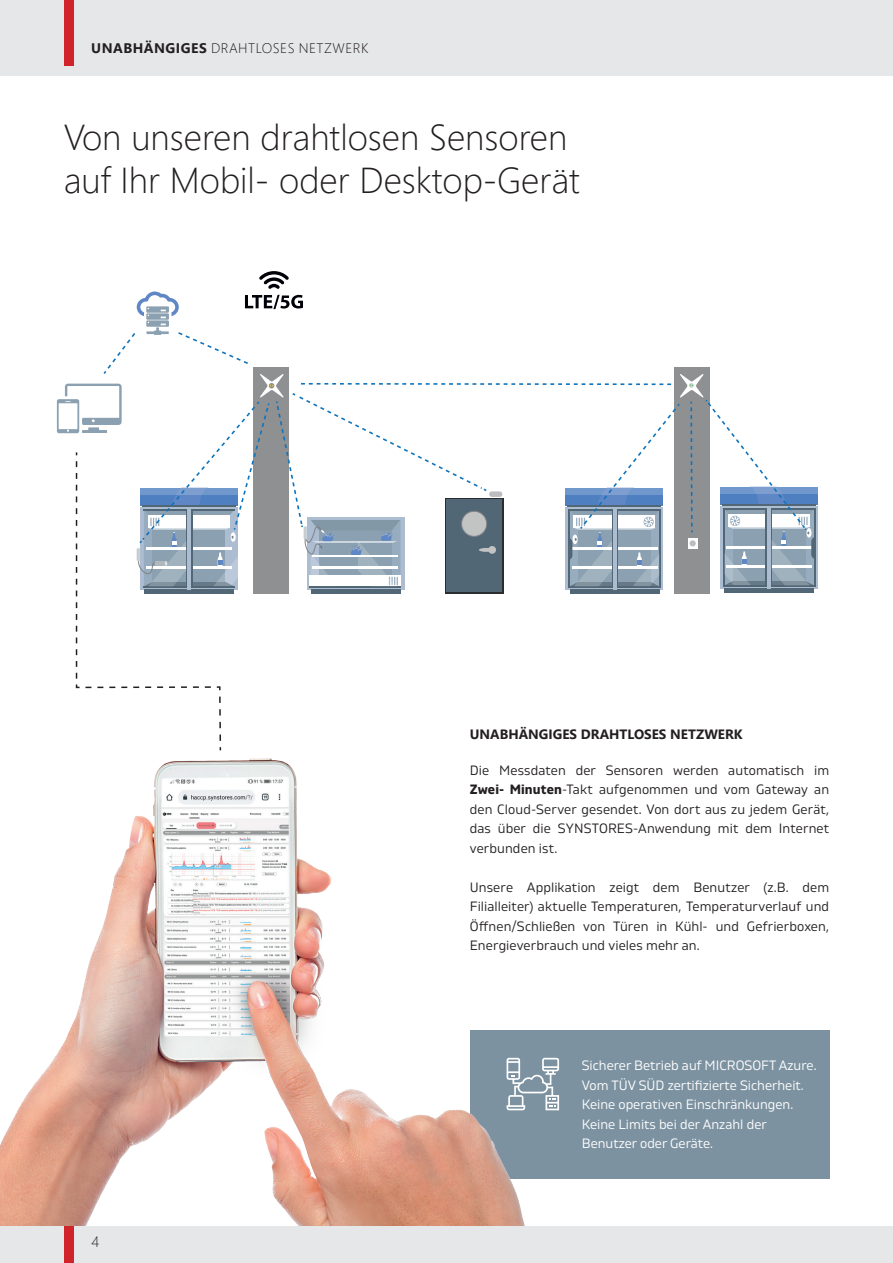
<style>
.page{position:relative;width:893px;height:1263px;background:#fff}
.page>*{position:absolute;margin:0;border:0;box-sizing:border-box;transform-origin:0 0}
.t1{font:300 36px/43.2px "Segoe UI";color:#231f20}
.t2{font:300 15px "Segoe UI";color:#231f20}
.t3{font:300 13.8px "Segoe UI";letter-spacing:.035em;color:#231f20}
.t4{font:13.5px/19.5px "Gilam";letter-spacing:.005em;color:#231f20;text-align:justify}
.t5{font:13.5px/19.5px "Gilam";color:#fff}
.t6{font:700 13.5px "Segoe UI";color:#231f20}
.s1{font-weight:700}
</style>
<div class="page">
<div style="left:470px;top:1030px;width:359px;height:149px;background:#7d92a1"></div>
<div style="left:721px;top:506px;width:97px;height:83px;background:linear-gradient(to bottom,#516776,#516776)"></div>
<div style="left:721px;top:487px;width:97px;height:17px;background:#4e80c1"></div>
<hr style="left:723px;top:504px;width:93px;height:2px;background:#516776">
<div style="left:721px;top:487px;width:97px;height:7px;background:#7098cd"></div>
<hr style="left:814px;top:508px;width:1px;height:78px;background:#516776">
<img style="left:0;top:758px;width:584px;height:469px">
<svg style="left:57px;top:271px;width:757px;height:480px"></svg>
<svg style="left:507px;top:1058px;width:52px;height:52px"></svg>
<div style="left:0;top:0;width:893px;height:75px;background:#e6e7e9"></div>
<div style="left:0;top:1227px;width:893px;height:36px;background:#e6e7e9"></div>
<div style="left:64px;top:1227px;width:10px;height:36px;background:#d1232a"></div>
<div style="left:64px;top:0;width:10px;height:65px;background:#d1232a"></div>
<p class="t3" style="left:91px;top:35px;width:279px"><span class="s1">UNABHÄNGIGES</span> DRAHTLOSES NETZWERK</p>
<h1 class="t1" style="left:64px;top:112px;width:517px">Von unseren drahtlosen Sensoren auf Ihr Mobil- oder Desktop-Gerät</h1>
<p class="t6" style="left:470px;top:721px;width:274px">UNABHÄNGIGES DRAHTLOSES NETZWERK</p>
<p class="t4" style="left:470px;top:759px;width:361px">Die Messdaten der Sensoren werden automatisch im <span class="s1">Zwei- Minuten</span>-Takt aufgenommen und vom Gateway an den Cloud-Server gesendet. Von dort aus zu jedem Gerät, das über die SYNSTORES-Anwendung mit dem Internet verbunden ist.</p>
<p class="t4" style="left:470px;top:876px;width:361px">Unsere Applikation zeigt dem Benutzer (z.B. dem Filialleiter) aktuelle Temperaturen, Temperaturverlauf und Öffnen/Schließen von Türen in Kühl- und Gefrierboxen, Energieverbrauch und vieles mehr an.</p>
<p class="t2" style="left:91px;top:1228px;width:9px">4</p>
<p class="t5" style="left:582px;top:1055px;width:236px">Sicherer Betrieb auf MICROSOFT Azure.<br>Vom TÜV SÜD zertifizierte Sicherheit.<br>Keine operativen Einschränkungen.<br>Keine Limits bei der Anzahl der Benutzer oder Geräte.</p>
</div>
